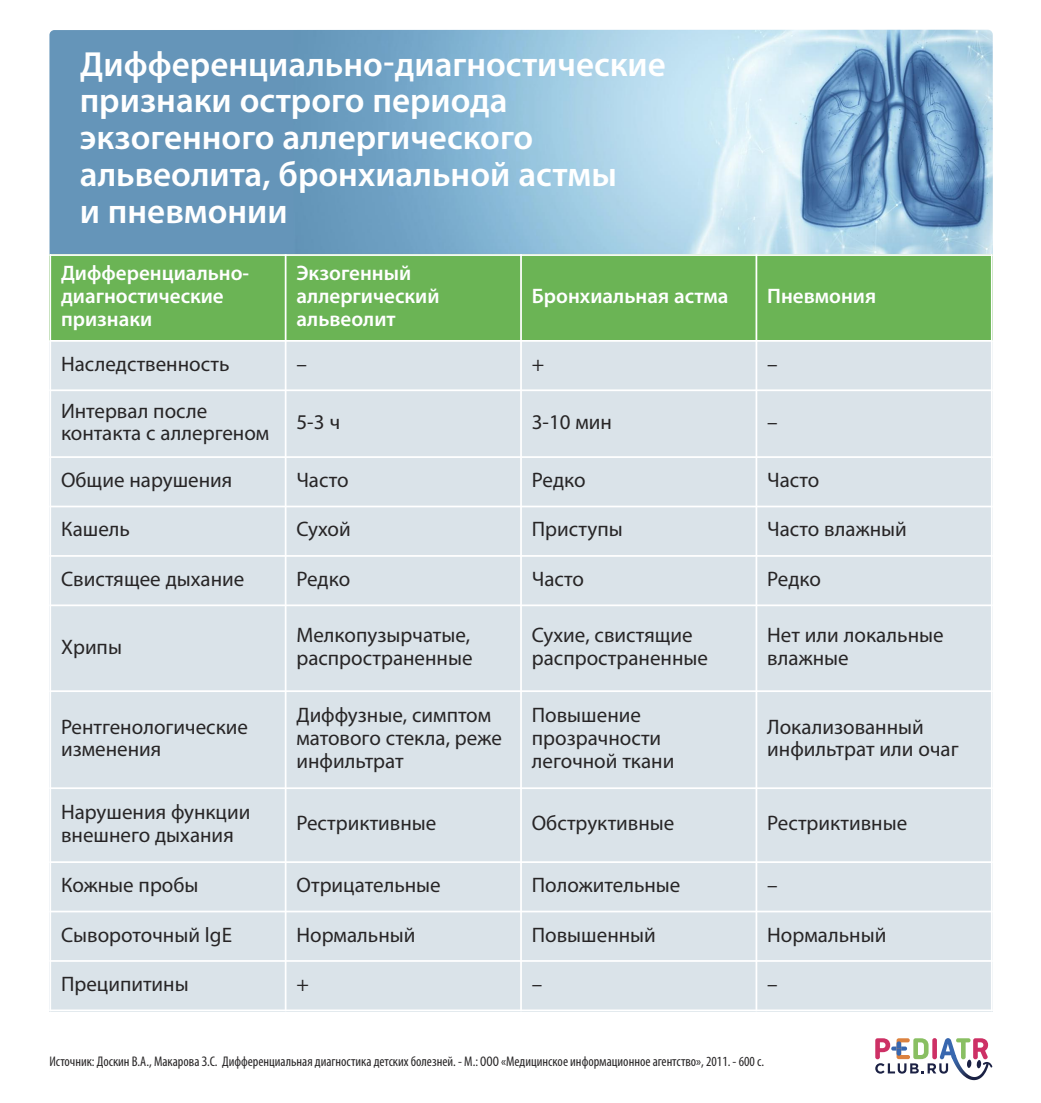
<style>
.page{position:relative;width:1041px;height:1103px;background:#fff}
.page>*{position:absolute;margin:0;border:0;box-sizing:border-box;transform-origin:0 0}
.t1{font:600 35px/36.8px "Myriad Pro";color:#fff}
.t2{font:21px/22.8px "Myriad Pro";color:#272526}
.t3{font:600 21px/22.8px "Myriad Pro";color:#fff}
.t4{font:condensed 14px "Myriad Pro";color:#272526}
</style>
<div class="page">
<img style="left:49px;top:30px;width:943px;height:232px;border-radius:5px">
<svg style="left:875px;top:1038px;width:116px;height:42px"></svg>
<svg style="left:966px;top:1059px;width:5px;height:9px"></svg>
<div style="left:49px;top:254px;width:236px;height:87px;background:#6bb455"></div>
<div style="left:285px;top:254px;width:236px;height:87px;background:#6bb455"></div>
<div style="left:521px;top:254px;width:235px;height:87px;background:#6bb455"></div>
<div style="left:756px;top:254px;width:236px;height:87px;background:#6bb455"></div>
<div style="left:49px;top:341px;width:236px;height:49px;background:#dae3e9"></div>
<div style="left:285px;top:341px;width:236px;height:49px;background:#dae3e9"></div>
<div style="left:521px;top:341px;width:235px;height:49px;background:#dae3e9"></div>
<div style="left:756px;top:341px;width:236px;height:49px;background:#dae3e9"></div>
<div style="left:49px;top:390px;width:236px;height:67px;background:#dae3e9"></div>
<div style="left:285px;top:390px;width:236px;height:67px;background:#dae3e9"></div>
<div style="left:521px;top:390px;width:235px;height:67px;background:#dae3e9"></div>
<div style="left:756px;top:390px;width:236px;height:67px;background:#dae3e9"></div>
<div style="left:49px;top:457px;width:236px;height:49px;background:#dae3e9"></div>
<div style="left:285px;top:457px;width:236px;height:49px;background:#dae3e9"></div>
<div style="left:521px;top:457px;width:235px;height:49px;background:#dae3e9"></div>
<div style="left:756px;top:457px;width:236px;height:49px;background:#dae3e9"></div>
<div style="left:49px;top:506px;width:236px;height:50px;background:#dae3e9"></div>
<div style="left:285px;top:506px;width:236px;height:50px;background:#dae3e9"></div>
<div style="left:521px;top:506px;width:235px;height:50px;background:#dae3e9"></div>
<div style="left:756px;top:506px;width:236px;height:50px;background:#dae3e9"></div>
<div style="left:49px;top:556px;width:236px;height:49px;background:#dae3e9"></div>
<div style="left:285px;top:556px;width:236px;height:49px;background:#dae3e9"></div>
<div style="left:521px;top:556px;width:235px;height:49px;background:#dae3e9"></div>
<div style="left:756px;top:556px;width:236px;height:49px;background:#dae3e9"></div>
<div style="left:49px;top:605px;width:236px;height:86px;background:#dae3e9"></div>
<div style="left:285px;top:605px;width:236px;height:86px;background:#dae3e9"></div>
<div style="left:521px;top:605px;width:235px;height:86px;background:#dae3e9"></div>
<div style="left:756px;top:605px;width:236px;height:86px;background:#dae3e9"></div>
<div style="left:49px;top:691px;width:236px;height:97px;background:#dae3e9"></div>
<div style="left:285px;top:691px;width:236px;height:97px;background:#dae3e9"></div>
<div style="left:521px;top:691px;width:235px;height:97px;background:#dae3e9"></div>
<div style="left:756px;top:691px;width:236px;height:97px;background:#dae3e9"></div>
<div style="left:49px;top:788px;width:236px;height:74px;background:#dae3e9"></div>
<div style="left:285px;top:788px;width:236px;height:74px;background:#dae3e9"></div>
<div style="left:521px;top:788px;width:235px;height:74px;background:#dae3e9"></div>
<div style="left:756px;top:788px;width:236px;height:74px;background:#dae3e9"></div>
<div style="left:49px;top:862px;width:236px;height:49px;background:#dae3e9"></div>
<div style="left:285px;top:862px;width:236px;height:49px;background:#dae3e9"></div>
<div style="left:521px;top:862px;width:235px;height:49px;background:#dae3e9"></div>
<div style="left:756px;top:862px;width:236px;height:49px;background:#dae3e9"></div>
<div style="left:49px;top:911px;width:236px;height:50px;background:#dae3e9"></div>
<div style="left:285px;top:911px;width:236px;height:50px;background:#dae3e9"></div>
<div style="left:521px;top:911px;width:235px;height:50px;background:#dae3e9"></div>
<div style="left:756px;top:911px;width:236px;height:50px;background:#dae3e9"></div>
<div style="left:49px;top:961px;width:236px;height:50px;background:#dae3e9"></div>
<div style="left:285px;top:961px;width:236px;height:50px;background:#dae3e9"></div>
<div style="left:521px;top:961px;width:235px;height:50px;background:#dae3e9"></div>
<div style="left:756px;top:961px;width:236px;height:50px;background:#dae3e9"></div>
<hr style="left:49px;top:254px;width:2px;height:757px;background:#fff">
<hr style="left:285px;top:254px;width:1px;height:757px;background:#fff">
<hr style="left:520px;top:254px;width:1px;height:757px;background:#fff">
<hr style="left:755px;top:254px;width:2px;height:757px;background:#fff">
<hr style="left:990px;top:254px;width:2px;height:757px;background:#fff">
<hr style="left:49px;top:254px;width:943px;height:2px;background:#fff">
<hr style="left:49px;top:340px;width:943px;height:2px;background:#fff">
<hr style="left:49px;top:389px;width:943px;height:2px;background:#fff">
<hr style="left:49px;top:456px;width:943px;height:2px;background:#fff">
<hr style="left:49px;top:505px;width:943px;height:2px;background:#fff">
<hr style="left:49px;top:555px;width:943px;height:2px;background:#fff">
<hr style="left:49px;top:604px;width:943px;height:2px;background:#fff">
<hr style="left:49px;top:690px;width:943px;height:2px;background:#fff">
<hr style="left:49px;top:787px;width:943px;height:2px;background:#fff">
<hr style="left:49px;top:861px;width:943px;height:2px;background:#fff">
<hr style="left:49px;top:910px;width:943px;height:2px;background:#fff">
<hr style="left:49px;top:960px;width:943px;height:2px;background:#fff">
<hr style="left:49px;top:1009px;width:943px;height:2px;background:#fff">
<h1 class="t1" style="left:80px;top:48px;width:587px">Дифференциально-диагностические признаки острого периода экзогенного аллергического альвеолита, бронхиальной астмы<br>и пневмонии</h1>
<p class="t3" style="left:61px;top:264px;width:190px">Дифференциально&shy;диагностические признаки</p>
<p class="t3" style="left:296px;top:264px;width:144px">Экзогенный аллергический альвеолит</p>
<p class="t3" style="left:531px;top:286px;width:198px">Бронхиальная астма</p>
<p class="t3" style="left:767px;top:286px;width:110px">Пневмония</p>
<p class="t2" style="left:61px;top:354px;width:170px">Наследственность</p>
<p class="t2" style="left:296px;top:354px;width:12px">–</p>
<p class="t2" style="left:531px;top:354px;width:14px">+</p>
<p class="t2" style="left:767px;top:354px;width:12px">–</p>
<p class="t2" style="left:61px;top:401px;width:210px">Интервал после контакта с аллергеном</p>
<p class="t2" style="left:296px;top:412px;width:45px">5-3 ч</p>
<p class="t2" style="left:531px;top:412px;width:82px">3-10 мин</p>
<p class="t2" style="left:767px;top:412px;width:12px">–</p>
<p class="t2" style="left:61px;top:470px;width:173px">Общие нарушения</p>
<p class="t2" style="left:296px;top:470px;width:54px">Часто</p>
<p class="t2" style="left:531px;top:470px;width:55px">Редко</p>
<p class="t2" style="left:767px;top:470px;width:54px">Часто</p>
<p class="t2" style="left:61px;top:520px;width:70px">Кашель</p>
<p class="t2" style="left:296px;top:520px;width:56px">Сухой</p>
<p class="t2" style="left:531px;top:520px;width:92px">Приступы</p>
<p class="t2" style="left:767px;top:520px;width:141px">Часто влажный</p>
<p class="t2" style="left:61px;top:569px;width:185px">Свистящее дыхание</p>
<p class="t2" style="left:296px;top:569px;width:55px">Редко</p>
<p class="t2" style="left:531px;top:569px;width:54px">Часто</p>
<p class="t2" style="left:767px;top:569px;width:55px">Редко</p>
<p class="t2" style="left:61px;top:637px;width:62px">Хрипы</p>
<p class="t2" style="left:296px;top:625px;width:178px">Мелкопузырчатые, распространенные</p>
<p class="t2" style="left:531px;top:625px;width:178px">Сухие, свистящие распространенные</p>
<p class="t2" style="left:767px;top:625px;width:178px">Нет или локальные влажные</p>
<p class="t2" style="left:61px;top:717px;width:188px">Рентгенологические изменения</p>
<p class="t2" style="left:61px;top:802px;width:191px">Нарушения функции внешнего дыхания</p>
<p class="t2" style="left:296px;top:705px;width:207px">Диффузные, симптом матового стекла, реже инфильтрат</p>
<p class="t2" style="left:531px;top:705px;width:144px">Повышение прозрачности легочной ткани</p>
<p class="t2" style="left:767px;top:717px;width:193px">Локализованный инфильтрат или очаг</p>
<p class="t2" style="left:296px;top:813px;width:141px">Рестриктивные</p>
<p class="t2" style="left:531px;top:813px;width:144px">Обструктивные</p>
<p class="t2" style="left:767px;top:813px;width:141px">Рестриктивные</p>
<p class="t2" style="left:61px;top:875px;width:139px">Кожные пробы</p>
<p class="t2" style="left:296px;top:875px;width:146px">Отрицательные</p>
<p class="t2" style="left:531px;top:875px;width:150px">Положительные</p>
<p class="t2" style="left:767px;top:875px;width:12px">–</p>
<p class="t2" style="left:61px;top:924px;width:172px">Сывороточный lgE</p>
<p class="t2" style="left:296px;top:924px;width:121px">Нормальный</p>
<p class="t2" style="left:531px;top:924px;width:125px">Повышенный</p>
<p class="t2" style="left:767px;top:924px;width:121px">Нормальный</p>
<p class="t2" style="left:61px;top:974px;width:129px">Преципитины</p>
<p class="t2" style="left:296px;top:974px;width:14px">+</p>
<p class="t2" style="left:531px;top:974px;width:12px">–</p>
<p class="t2" style="left:767px;top:974px;width:12px">–</p>
<p class="t4" style="left:49px;top:1056px;width:716px">Источник: Доскин В.А., Макарова З.С. Дифференциальная диагностика детских болезней. - М.: ООО «Медицинское информационное агентство», 2011. - 600 с.</p>
</div>
